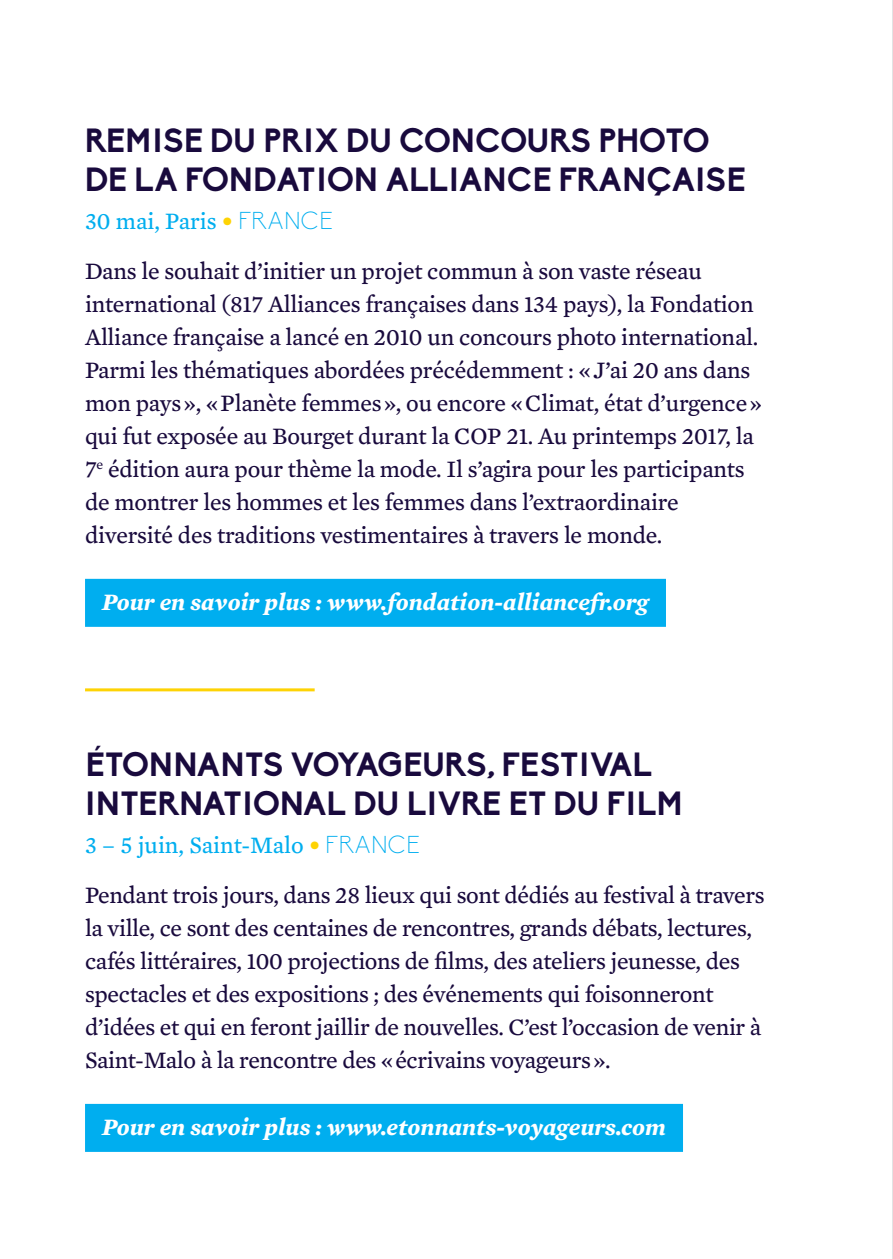
<style>
.page{position:relative;width:893px;height:1259px;background:#fff}
.page>*{position:absolute;margin:0;border:0;box-sizing:border-box;transform-origin:0 0}
.TITRE{font:700 33px/39px "Biko";letter-spacing:-.005em;color:#190a3d}
.texte_courant{font:24px/33px "Mercury Text G3 Roman";letter-spacing:-.01em;color:#190a3d}
.Info_plus{font:italic 700 24px "Mercury Text G1";color:#fff}
.Sous-titre{font:24px "Mercury Text G3 Roman";color:#00aeef}
.s1{font-family:"Mercury Display";font-weight:700;color:#fed304}
.s2{font-family:"Biko";font-weight:300}
</style>
<div class="page">
<hr style="left:892px;top:0;width:1px;height:1259px;background:#c7c8ca">
<div style="left:85px;top:579px;width:581px;height:48px;background:#00aeef"></div>
<hr style="left:85px;top:688px;width:230px;height:3px;background:#fed304">
<div style="left:85px;top:1104px;width:598px;height:48px;background:#00aeef"></div>
<p class="TITRE" style="left:85px;top:122px;width:662px">REMISE DU PRIX DU CONCOURS PHOTO<br>DE LA FONDATION ALLIANCE FRANÇAISE</p>
<p class="Sous-titre" style="left:85px;top:206px;width:249px">30 mai, Paris <span class="s1">•</span> <span class="s2">FRANCE</span></p>
<p class="texte_courant" style="left:85px;top:254px;width:678px">Dans le souhait d’initier un projet commun à son vaste réseau international (817 Alliances françaises dans 134 pays), la Fondation Alliance française a lancé en 2010 un concours photo international.<br>Parmi les thématiques abordées précédemment : «J’ai 20 ans dans mon pays», «Planète femmes», ou encore «Climat, état d’urgence» qui fut exposée au Bourget durant la COP 21. Au printemps 2017, la 7<sup>e</sup> édition aura pour thème la mode. Il s’agira pour les participants de montrer les hommes et les femmes dans l’extraordinaire diversité des traditions vestimentaires à travers le monde.</p>
<p class="Info_plus" style="left:102px;top:587px;width:548px">Pour en savoir plus : www.fondation-alliancefr.org</p>
<p class="TITRE" style="left:85px;top:745px;width:600px">ÉTONNANTS VOYAGEURS, FESTIVAL<br>INTERNATIONAL DU LIVRE ET DU FILM</p>
<p class="Sous-titre" style="left:85px;top:830px;width:336px">3 – 5 juin, Saint-Malo <span class="s1">•</span> <span class="s2">FRANCE</span></p>
<p class="texte_courant" style="left:85px;top:878px;width:681px">Pendant trois jours, dans 28 lieux qui sont dédiés au festival à travers la ville, ce sont des centaines de rencontres, grands débats, lectures, cafés littéraires, 100 projections de films, des ateliers jeunesse, des spectacles et des expositions ; des événements qui foisonneront d’idées et qui en feront jaillir de nouvelles. C’est l’occasion de venir à Saint-Malo à la rencontre des «écrivains voyageurs».</p>
<p class="Info_plus" style="left:102px;top:1112px;width:565px">Pour en savoir plus : www.etonnants-voyageurs.com</p>
</div>
